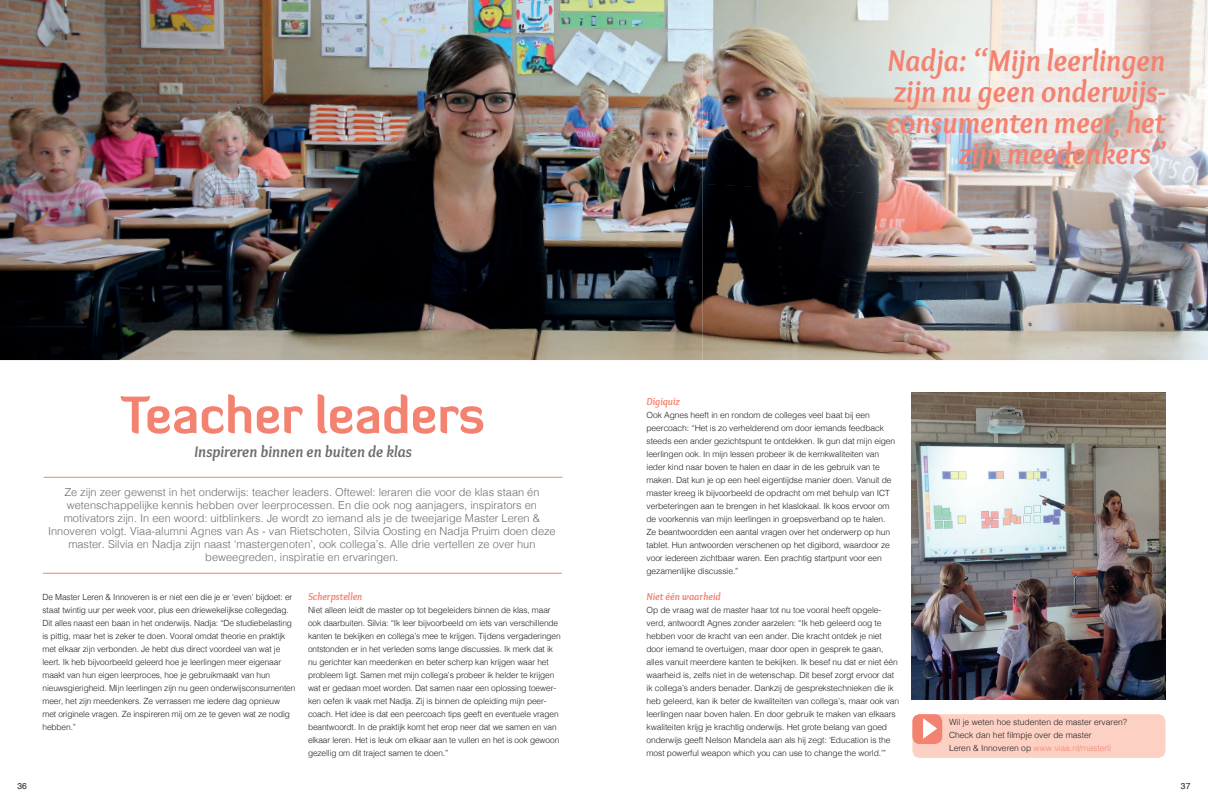
<style>
.page{position:relative;width:1208px;height:808px;background:#fff}
.page>*{position:absolute;margin:0;border:0;box-sizing:border-box;transform-origin:0 0}
.t1{font:700 51px "Diavlo";color:#f48271}
.t2{font:italic 700 31.1px/31px "Overlock";color:#f48271;text-align:right}
.t3{font:italic 700 16px "Overlock";color:#6c6d70}
.t4{font:300 11px/13px "Helvetica";color:#6c6d70;text-align:center}
.t5{font:italic 700 10.5px "Overlock";color:#f48271}
.t6{font:300 8.5px/13px "Helvetica";letter-spacing:-.01em;color:#231f20}
.t7{font:8.5px "Helvetica";color:#231f20}
.s1{color:#f48271}
</style>
<div class="page">
<img style="left:0;top:0;width:702px;height:360px">
<img style="left:702px;top:0;width:234px;height:184px">
<img style="left:936px;top:0;width:237px;height:198px">
<img style="left:1173px;top:0;width:35px;height:360px">
<img style="left:702px;top:184px;width:270px;height:176px">
<img style="left:962px;top:198px;width:219px;height:162px">
<hr style="left:44px;top:477px;width:518px;height:1px;background:#f48271">
<hr style="left:43px;top:573px;width:519px;height:1px;background:#f48271">
<div style="left:912px;top:714px;width:253px;height:44px;background:#fcd1c4;border-radius:7px"></div>
<div style="left:912px;top:714px;width:30px;height:30px;background:#f48271;border-radius:7px"></div>
<svg style="left:923px;top:718px;width:14px;height:21px"></svg>
<img style="left:912px;top:392px;width:253px;height:307px">
<h2 class="t2" style="left:887px;top:46px;width:280px">Nadja: “Mijn leerlingen zijn nu geen onderwijs&shy;consumenten meer, het zijn meedenkers”</h2>
<h1 class="t1" style="left:121px;top:382px;width:366px">Teacher leaders</h1>
<h3 class="t3" style="left:194px;top:443px;width:219px">Inspireren binnen en buiten de klas</h3>
<p class="t4" style="left:48px;top:485px;width:509px">Ze zijn zeer gewenst in het onderwijs: teacher leaders. Oftewel: leraren die voor de klas staan én wetenschappelijke kennis hebben over leerprocessen. En die ook nog aanjagers, inspirators en motivators zijn. In een woord: uitblinkers. Je wordt zo iemand als je de tweejarige Master Leren &amp; Innoveren volgt. Viaa-alumni Agnes van As - van Rietschoten, Silvia Oosting en Nadja Pruim doen deze master. Silvia en Nadja zijn naast ‘mastergenoten’, ook collega’s. Alle drie vertellen ze over hun beweegreden, inspiratie en ervaringen.</p>
<p class="t6" style="left:43px;top:590px;width:254px">De Master Leren &amp; Innoveren is er niet een die je er ‘even’ bijdoet: er staat twintig uur per week voor, plus een driewekelijkse collegedag.<br>Dit alles naast een baan in het onderwijs. Nadja: “De studiebelasting is pittig, maar het is zeker te doen. Vooral omdat theorie en praktijk met elkaar zijn verbonden. Je hebt dus direct voordeel van wat je leert. Ik heb bijvoorbeeld geleerd hoe je leerlingen meer eigenaar maakt van hun eigen leerproces, hoe je gebruikmaakt van hun nieuwsgierigheid. Mijn leerlingen zijn nu geen onderwijsconsumenten meer, het zijn meedenkers. Ze verrassen me iedere dag opnieuw met originele vragen. Ze inspireren mij om ze te geven wat ze nodig hebben.”</p>
<p class="t5" style="left:308px;top:591px;width:56px">Scherpstellen</p>
<p class="t6" style="left:308px;top:603px;width:254px">Niet alleen leidt de master op tot begeleiders binnen de klas, maar ook daarbuiten. Silvia: “Ik leer bijvoorbeeld om iets van verschillende kanten te bekijken en collega’s mee te krijgen. Tijdens vergaderingen ontstonden er in het verleden soms lange discussies. Ik merk dat ik nu gerichter kan meedenken en beter scherp kan krijgen waar het probleem ligt. Samen met mijn collega’s probeer ik helder te krijgen wat er gedaan moet worden. Dat samen naar een oplossing toewer&shy;ken oefen ik vaak met Nadja. Zij is binnen de opleiding mijn peer&shy;coach. Het idee is dat een peercoach tips geeft en eventuele vragen beantwoordt. In de praktijk komt het erop neer dat we samen en van elkaar leren. Het is leuk om elkaar aan te vullen en het is ook gewoon gezellig om dit traject samen te doen.”</p>
<p class="t5" style="left:646px;top:396px;width:35px">Digiquiz</p>
<p class="t6" style="left:646px;top:408px;width:250px">Ook Agnes heeft in en rondom de colleges veel baat bij een peercoach: “Het is zo verhelderend om door iemands feedback steeds een ander gezichtspunt te ontdekken. Ik gun dat mijn eigen leerlingen ook. In mijn lessen probeer ik de kernkwaliteiten van ieder kind naar boven te halen en daar in de les gebruik van te maken. Dat kun je op een heel eigentijdse manier doen. Vanuit de master kreeg ik bijvoorbeeld de opdracht om met behulp van ICT verbeteringen aan te brengen in het klaslokaal. Ik koos ervoor om de voorkennis van mijn leerlingen in groepsverband op te halen.<br>Ze beantwoordden een aantal vragen over het onderwerp op hun tablet. Hun antwoorden verschenen op het digibord, waardoor ze voor iedereen zichtbaar waren. Een prachtig startpunt voor een gezamenlijke discussie.”</p>
<p class="t5" style="left:646px;top:591px;width:76px">Niet één waarheid</p>
<p class="t6" style="left:646px;top:603px;width:254px">Op de vraag wat de master haar tot nu toe vooral heeft opgele&shy;verd, antwoordt Agnes zonder aarzelen: “Ik heb geleerd oog te hebben voor de kracht van een ander. Die kracht ontdek je niet door iemand te overtuigen, maar door open in gesprek te gaan, alles vanuit meerdere kanten te bekijken. Ik besef nu dat er niet één waarheid is, zelfs niet in de wetenschap. Dit besef zorgt ervoor dat ik collega’s anders benader. Dankzij de gesprekstechnieken die ik heb geleerd, kan ik beter de kwaliteiten van collega’s, maar ook van leerlingen naar boven halen. En door gebruik te maken van elkaars kwaliteiten krijg je krachtig onderwijs. Het grote belang van goed onderwijs geeft Nelson Mandela aan als hij zegt: ‘Education is the most powerful weapon which you can use to change the world.’”</p>
<p class="t6" style="left:949px;top:715px;width:180px">Wil je weten hoe studenten de master ervaren?<br>Check dan het filmpje over de master<br>Leren &amp; Innoveren op <span class="s1">www.viaa.nl/masterli</span></p>
<p class="t7" style="left:18px;top:780px;width:11px">36</p>
<p class="t7" style="left:1181px;top:780px;width:11px">37</p>
</div>
